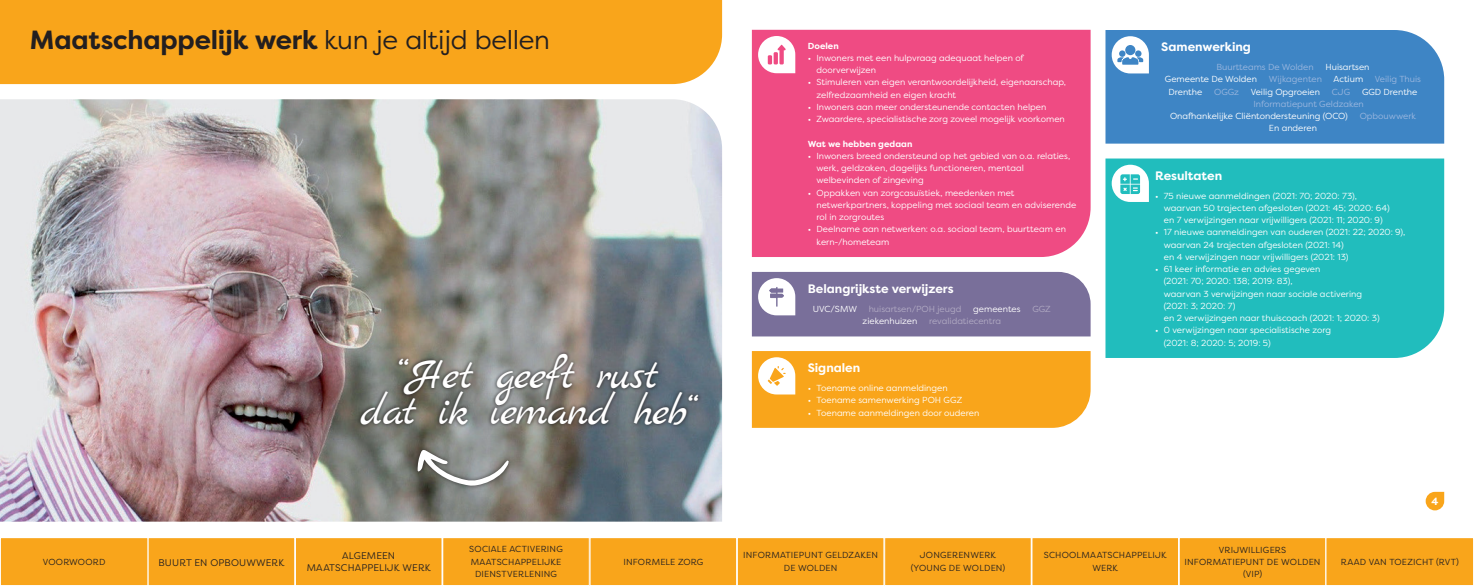
<style>
.page{position:relative;width:1474px;height:586px;background:#fff}
.page>*{position:absolute;margin:0;border:0;box-sizing:border-box;transform-origin:0 0}
.t1{font:44.19px/35.4px "Marck Script";letter-spacing:-.015em;color:#fff;text-align:center}
.t2{font:700 26.25px "Filson Pro";letter-spacing:-.01em;color:#231f20}
.t3{font:700 12.25px "Filson Pro";letter-spacing:-.005em;color:#fff}
.t4{font:700 10.5px "Filson Pro";color:#fff}
.t5{font:9.62px/12.2px "Filson Pro";letter-spacing:.015em;color:#231f20;text-align:center}
.t6{font:8.75px/12.2px "Filson Pro";color:#fff}
.t7{font:8.75px/12.2px "Filson Pro";letter-spacing:.02em;color:#231f20;text-align:center}
.t8{font:8.75px "Filson Pro";color:#9bb7df}
.t9{font:8.75px "Filson Pro";color:#b1aac3}
.t10{font:700 8.75px "Filson Pro";letter-spacing:.005em;color:#fff}
.s1{font-weight:400}
</style>
<div class="page">
<img style="left:0;top:99px;width:722px;height:422px">
<div style="left:413px;top:445px;width:100px;height:45px;background:#231f20;opacity:.75"></div>
<svg style="left:417px;top:449px;width:91px;height:36px"></svg>
<div style="left:0;top:0;width:722px;height:84px;background:#f9a51b"></div>
<svg style="left:1425px;top:491px;width:19px;height:19px"></svg>
<svg style="left:357px;top:350px;width:345px;height:78px;background:#6d706f"></svg>
<div style="left:752px;top:30px;width:338px;height:227px;background:#ef4b83"></div>
<div style="left:1105px;top:30px;width:339px;height:113px;background:#3e85c5"></div>
<div style="left:1105px;top:158px;width:339px;height:200px;background:#21bdbd"></div>
<svg style="left:1111px;top:165px;width:37px;height:37px"></svg>
<svg style="left:1111px;top:36px;width:37px;height:37px"></svg>
<svg style="left:758px;top:36px;width:37px;height:37px"></svg>
<div style="left:752px;top:351px;width:338px;height:76px;background:#f9a51b"></div>
<div style="left:752px;top:272px;width:338px;height:64px;background:#796f9a"></div>
<div style="left:0;top:537px;width:148px;height:48px;background:#f9a51b"></div>
<div style="left:0;top:537px;width:148px;height:48px;border:1px solid #fff"></div>
<div style="left:295px;top:537px;width:147px;height:48px;background:#f9a51b"></div>
<div style="left:295px;top:537px;width:147px;height:48px;border:1px solid #fff"></div>
<div style="left:590px;top:537px;width:146px;height:48px;background:#f9a51b"></div>
<div style="left:589px;top:537px;width:148px;height:48px;border:1px solid #fff"></div>
<div style="left:884px;top:537px;width:147px;height:48px;background:#f9a51b"></div>
<div style="left:884px;top:537px;width:147px;height:48px;border:1px solid #fff"></div>
<div style="left:1179px;top:537px;width:146px;height:48px;background:#f9a51b"></div>
<div style="left:1178px;top:537px;width:148px;height:48px;border:1px solid #fff"></div>
<div style="left:148px;top:537px;width:147px;height:48px;background:#f9a51b"></div>
<div style="left:148px;top:537px;width:147px;height:48px;border:1px solid #fff"></div>
<div style="left:443px;top:537px;width:146px;height:48px;background:#f9a51b"></div>
<div style="left:442px;top:537px;width:147px;height:48px;border:1px solid #fff"></div>
<div style="left:737px;top:537px;width:146px;height:48px;background:#f9a51b"></div>
<div style="left:737px;top:537px;width:147px;height:48px;border:1px solid #fff"></div>
<div style="left:1032px;top:537px;width:146px;height:48px;background:#f9a51b"></div>
<div style="left:1031px;top:537px;width:147px;height:48px;border:1px solid #fff"></div>
<div style="left:1325px;top:537px;width:148px;height:48px;background:#f9a51b"></div>
<div style="left:1325px;top:537px;width:148px;height:48px;border:1px solid #fff"></div>
<h2 class="t2" style="left:30px;top:23px;width:522px">Maatschappelijk werk <span class="s1">kun je altijd bellen</span></h2>
<h1 class="t1" style="left:360px;top:360px;width:337px">“Het geeft rust<br>dat ik iemand heb“</h1>
<p class="t10" style="left:807px;top:40px;width:33px">Doelen</p>
<p class="t6" style="left:816px;top:51px;width:209px;text-indent:-9px">• Inwoners met een hulpvraag adequaat helpen of doorverwijzen</p>
<p class="t6" style="left:816px;top:76px;width:251px;text-indent:-9px">• Stimuleren van eigen verantwoordelijkheid, eigenaarschap, zelfredzaamheid en eigen kracht</p>
<p class="t6" style="left:807px;top:100px;width:240px">• Inwoners aan meer ondersteunende contacten helpen</p>
<p class="t6" style="left:807px;top:113px;width:259px">• Zwaardere, specialistische zorg zoveel mogelijk voorkomen</p>
<p class="t10" style="left:807px;top:138px;width:106px">Wat we hebben gedaan</p>
<p class="t6" style="left:816px;top:149px;width:255px;text-indent:-9px">• Inwoners breed ondersteund op het gebied van o.a. relaties, werk, geldzaken, dagelijks functioneren, mentaal welbevinden of zingeving</p>
<p class="t6" style="left:816px;top:186px;width:261px;text-indent:-9px">• Oppakken van zorgcasuïstiek, meedenken met netwerkpartners, koppeling met sociaal team en adviserende rol in zorgroutes</p>
<p class="t6" style="left:816px;top:223px;width:251px;text-indent:-9px">• Deelname aan netwerken: o.a. sociaal team, buurtteam en kern-/hometeam</p>
<h3 class="t3" style="left:807px;top:281px;width:147px">Belangrijkste verwijzers</h3>
<p class="t6" style="left:812px;top:302px;width:46px">UVC/SMW</p>
<p class="t9" style="left:868px;top:303px;width:94px">huisartsen/POH jeugd</p>
<p class="t6" style="left:973px;top:302px;width:49px">gemeentes</p>
<p class="t9" style="left:1032px;top:303px;width:20px">GGZ</p>
<p class="t6" style="left:862px;top:314px;width:56px">ziekenhuizen</p>
<p class="t9" style="left:929px;top:315px;width:73px">revalidatiecentra</p>
<h3 class="t3" style="left:807px;top:360px;width:54px">Signalen</h3>
<p class="t6" style="left:807px;top:381px;width:141px">• Toename online aanmeldingen</p>
<p class="t6" style="left:807px;top:393px;width:156px">• Toename samenwerking POH GGZ</p>
<p class="t6" style="left:807px;top:406px;width:173px">• Toename aanmeldingen door ouderen</p>
<h3 class="t3" style="left:1161px;top:39px;width:91px">Samenwerking</h3>
<p class="t8" style="left:1216px;top:61px;width:99px">Buurtteams De Wolden</p>
<p class="t6" style="left:1325px;top:61px;width:45px">Huisartsen</p>
<p class="t6" style="left:1164px;top:73px;width:94px">Gemeente De Wolden</p>
<p class="t8" style="left:1268px;top:73px;width:55px">Wijkagenten</p>
<p class="t6" style="left:1333px;top:73px;width:31px">Actium</p>
<p class="t8" style="left:1374px;top:73px;width:48px">Veilig Thuis</p>
<p class="t6" style="left:1168px;top:85px;width:35px">Drenthe</p>
<p class="t8" style="left:1214px;top:86px;width:26px">OGGz</p>
<p class="t6" style="left:1250px;top:85px;width:71px">Veilig Opgroeien</p>
<p class="t8" style="left:1331px;top:86px;width:20px">CJG</p>
<p class="t6" style="left:1361px;top:85px;width:57px">GGD Drenthe</p>
<p class="t8" style="left:1253px;top:98px;width:112px">Informatiepunt Geldzaken</p>
<p class="t6" style="left:1169px;top:110px;width:179px">Onafhankelijke Cliëntondersteuning (OCO)</p>
<p class="t8" style="left:1359px;top:110px;width:58px">Opbouwwerk</p>
<p class="t6" style="left:1268px;top:122px;width:49px">En anderen</p>
<h3 class="t3" style="left:1155px;top:168px;width:69px">Resultaten</h3>
<p class="t6" style="left:1163px;top:189px;width:227px;text-indent:-9px">• 75 nieuwe aanmeldingen (2021: 70; 2020: 73), waarvan 50 trajecten afgesloten (2021: 45; 2020: 64) en 7 verwijzingen naar vrijwilligers (2021: 11; 2020: 9)</p>
<p class="t6" style="left:1163px;top:226px;width:243px;text-indent:-9px">• 17 nieuwe aanmeldingen van ouderen (2021: 22; 2020: 9), waarvan 24 trajecten afgesloten (2021: 14)<br>en 4 verwijzingen naar vrijwilligers (2021: 13)</p>
<p class="t6" style="left:1163px;top:262px;width:217px;text-indent:-9px">• 61 keer informatie en advies gegeven<br>(2021: 70; 2020: 138; 2019: 83),<br>waarvan 3 verwijzingen naar sociale activering (2021: 3; 2020: 7)<br>en 2 verwijzingen naar thuiscoach (2021: 1; 2020: 3)</p>
<p class="t6" style="left:1163px;top:324px;width:169px;text-indent:-9px">• 0 verwijzingen naar specialistische zorg (2021: 8; 2020: 5; 2019: 5)</p>
<p class="t4" style="left:1431px;top:494px;width:8px">4</p>
<p class="t7" style="left:469px;top:542px;width:95px">SOCIALE ACTIVERING<br>MAATSCHAPPELIJKE<br>DIENSTVERLENING</p>
<p class="t7" style="left:743px;top:548px;width:137px">INFORMATIEPUNT GELDZAKEN<br>DE WOLDEN</p>
<p class="t7" style="left:1043px;top:548px;width:124px">SCHOOLMAATSCHAPPELIJK<br>WERK</p>
<p class="t7" style="left:1340px;top:555px;width:120px">RAAD VAN TOEZICHT (RVT)</p>
<p class="t7" style="left:43px;top:555px;width:64px">VOORWOORD</p>
<p class="t5" style="left:307px;top:549px;width:125px">ALGEMEEN<br>MAATSCHAPPELIJK WERK</p>
<p class="t7" style="left:623px;top:555px;width:81px">INFORMELE ZORG</p>
<p class="t7" style="left:910px;top:548px;width:96px">JONGERENWERK (YOUNG DE WOLDEN)</p>
<p class="t7" style="left:1184px;top:543px;width:138px">VRIJWILLIGERS<br>INFORMATIEPUNT DE WOLDEN (VIP)</p>
<p class="t5" style="left:158px;top:555px;width:127px">BUURT EN OPBOUWWERK</p>
</div>
